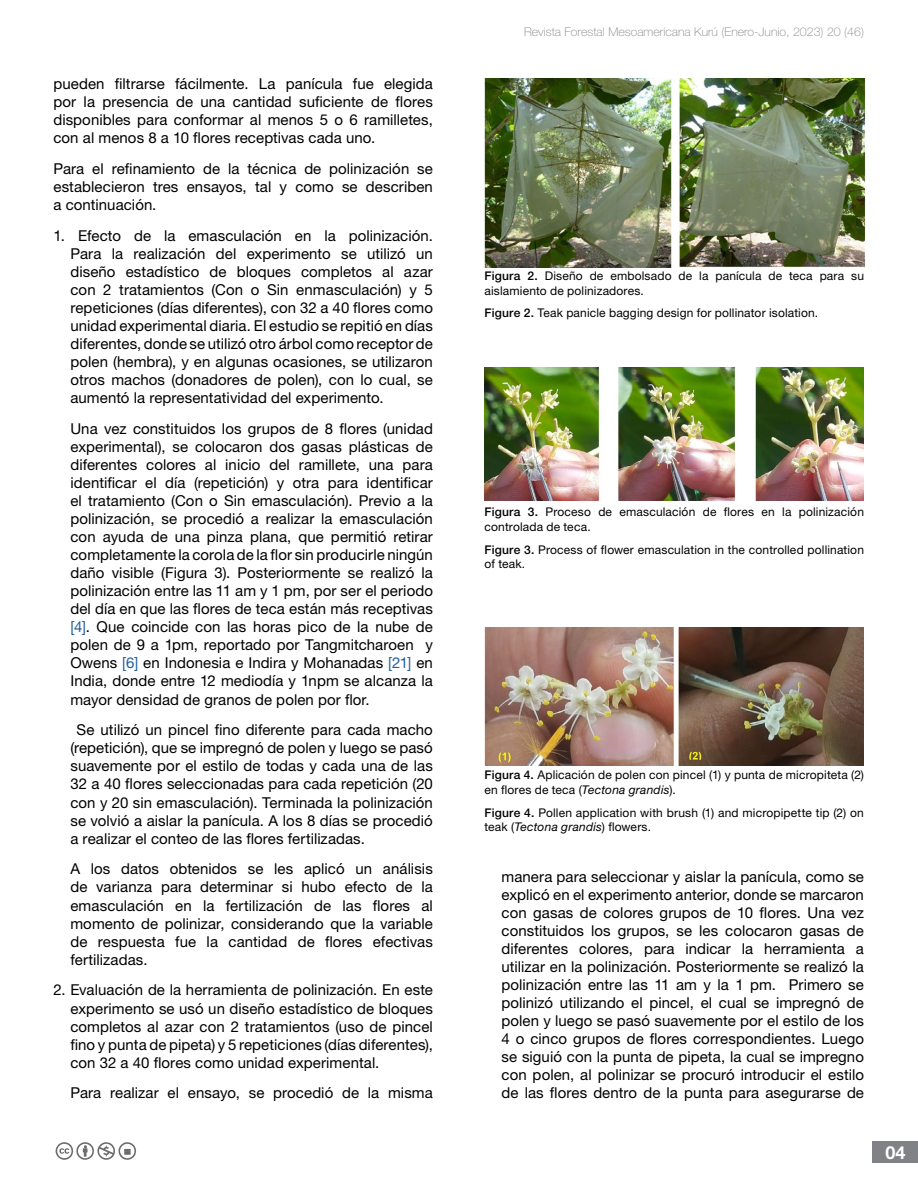
<style>
.page{position:relative;width:918px;height:1188px;background:#fff}
.page>*{position:absolute;margin:0;border:0;box-sizing:border-box;transform-origin:0 0}
.t1{font:700 18px "Helvetica Neue LT Std";color:#fff}
.t2{font:15px/18px "Helvetica Neue LT Std";letter-spacing:.005em;color:#000;text-align:justify}
.t3{font:12px/14.4px "Helvetica Neue LT Std";letter-spacing:.015em;color:#000}
.t4{font:100 12px "Helvetica Neue LT Std";color:#808285}
.s1{color:#215e9e}
.s2{font-weight:500}
.s3{font-style:italic}
</style>
<div class="page">
<div style="left:873px;top:1142px;width:45px;height:21px;background:#808285"></div>
<svg style="left:55px;top:1142px;width:81px;height:18px"></svg>
<img style="left:484px;top:78px;width:382px;height:189px">
<img style="left:485px;top:368px;width:379px;height:132px">
<img style="left:485px;top:628px;width:379px;height:138px">
<p class="t2" style="left:53px;top:74px;width:381px">pueden filtrarse fácilmente. La panícula fue elegida por la presencia de una cantidad suficiente de flores disponibles para conformar al menos 5 o 6 ramilletes, con al menos 8 a 10 flores receptivas cada uno.</p>
<p class="t2" style="left:53px;top:159px;width:381px">Para el refinamiento de la técnica de polinización se establecieron tres ensayos, tal y como se describen a continuación.</p>
<p class="t2" style="left:70px;top:226px;width:364px;text-indent:-17px">1. Efecto de la emasculación en la polinización.<br>Para la realización del experimento se utilizó un diseño estadístico de bloques completos al azar con 2 tratamientos (Con o Sin enmasculación) y 5 repeticiones (días diferentes), con 32 a 40 flores como unidad experimental diaria. El estudio se repitió en días diferentes, donde se utilizó otro árbol como receptor de polen (hembra), y en algunas ocasiones, se utilizaron otros machos (donadores de polen), con lo cual, se aumentó la representatividad del experimento.</p>
<p class="t2" style="left:70px;top:419px;width:364px">Una vez constituidos los grupos de 8 flores (unidad experimental), se colocaron dos gasas plásticas de diferentes colores al inicio del ramillete, una para identificar el día (repetición) y otra para identificar el tratamiento (Con o Sin emasculación). Previo a la polinización, se procedió a realizar la emasculación con ayuda de una pinza plana, que permitió retirar completamente la corola de la flor sin producirle ningún daño visible (Figura 3). Posteriormente se realizó la polinización entre las 11 am y 1 pm, por ser el periodo del día en que las flores de teca están más receptivas <span class="s1">[4]</span>. Que coincide con las horas pico de la nube de polen de 9 a 1pm, reportado por Tangmitcharoen y Owens <span class="s1">[6]</span> en Indonesia e Indira y Mohanadas <span class="s1">[21]</span> en India, donde entre 12 mediodía y 1npm se alcanza la mayor densidad de granos de polen por flor.</p>
<p class="t2" style="left:70px;top:721px;width:364px;text-indent:6px">Se utilizó un pincel fino diferente para cada macho (repetición), que se impregnó de polen y luego se pasó suavemente por el estilo de todas y cada una de las 32 a 40 flores seleccionadas para cada repetición (20 con y 20 sin emasculación). Terminada la polinización se volvió a aislar la panícula. A los 8 días se procedió a realizar el conteo de las flores fertilizadas.</p>
<p class="t2" style="left:70px;top:860px;width:364px">A los datos obtenidos se les aplicó un análisis de varianza para determinar si hubo efecto de la emasculación en la fertilización de las flores al momento de polinizar, considerando que la variable de respuesta fue la cantidad de flores efectivas fertilizadas.</p>
<p class="t2" style="left:70px;top:981px;width:364px;text-indent:-17px">2. Evaluación de la herramienta de polinización. En este experimento se usó un diseño estadístico de bloques completos al azar con 2 tratamientos (uso de pincel fino y punta de pipeta) y 5 repeticiones (días diferentes), con 32 a 40 flores como unidad experimental.</p>
<p class="t2" style="left:70px;top:1084px;width:364px">Para realizar el ensayo, se procedió de la misma</p>
<p class="t4" style="left:524px;top:25px;width:341px">Revista Forestal Mesoamericana Kurú (Enero-Junio, 2023) 20 (46)</p>
<p class="t3" style="left:485px;top:268px;width:381px"><span class="s2">Figura 2.</span> Diseño de embolsado de la panícula de teca para su aislamiento de polinizadores.</p>
<p class="t3" style="left:485px;top:306px;width:335px"><span class="s2">Figure 2.</span> Teak panicle bagging design for pollinator isolation.</p>
<p class="t3" style="left:485px;top:505px;width:381px"><span class="s2">Figura 3.</span> Proceso de emasculación de flores en la polinización controlada de teca.</p>
<p class="t3" style="left:485px;top:542px;width:381px"><span class="s2">Figure 3.</span> Process of flower emasculation in the controlled pollination of teak.</p>
<p class="t3" style="left:485px;top:768px;width:381px"><span class="s2">Figura 4.</span> Aplicación de polen con pincel (1) y punta de micropiteta (2) en flores de teca (<span class="s3">Tectona grandis</span>).</p>
<p class="t3" style="left:485px;top:805px;width:381px"><span class="s2">Figure 4.</span> Pollen application with brush (1) and micropipette tip (2) on teak (<span class="s3">Tectona grandis</span>) flowers.</p>
<p class="t2" style="left:502px;top:868px;width:364px">manera para seleccionar y aislar la panícula, como se explicó en el experimento anterior, donde se marcaron con gasas de colores grupos de 10 flores. Una vez constituidos los grupos, se les colocaron gasas de diferentes colores, para indicar la herramienta a utilizar en la polinización. Posteriormente se realizó la polinización entre las 11 am y la 1 pm. Primero se polinizó utilizando el pincel, el cual se impregnó de polen y luego se pasó suavemente por el estilo de los 4 o cinco grupos de flores correspondientes. Luego se siguió con la punta de pipeta, la cual se impregno con polen, al polinizar se procuró introducir el estilo de las flores dentro de la punta para asegurarse de</p>
<p class="t1" style="left:885px;top:1141px;width:22px">04</p>
</div>
